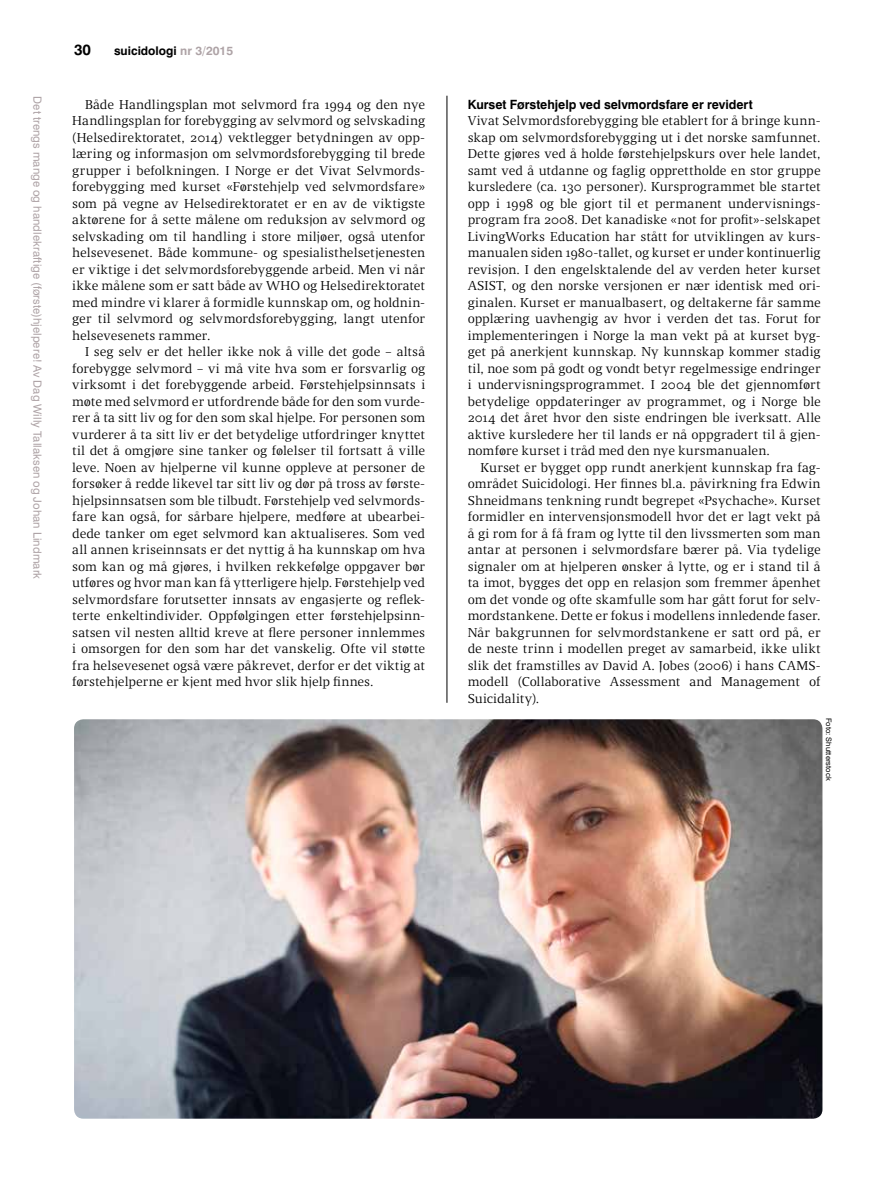
<style>
.page{position:relative;width:893px;height:1191px;background:#fff}
.page>*{position:absolute;margin:0;border:0;box-sizing:border-box;transform-origin:0 0}
.t1{font:700 15px "Swiss 721 BT";color:#000}
.t2{font:12.75px/16.5px "Quaestor";color:#000;text-align:justify}
.t3{font:700 12.75px "Swiss 721 BT";color:#000}
.t4{font:700 12px "Swiss 721 BT";color:#000}
.t5{font:11.25px "Swiss 721 BT";letter-spacing:.01em;color:#aea3a6}
.t6{font:7.5px "Swiss 721 BT";letter-spacing:.015em;color:#000}
.s1{color:#aea3a6}
</style>
<div class="page">
<hr style="left:447px;top:96px;width:1px;height:607px;background:#000">
<img style="left:74px;top:719px;width:748px;height:399px">
<p class="t5" style="left:44px;top:96px;width:484px;rotate:90deg">Det trengs mange og handlekraftige (første)hjelpere! Av Dag Willy Tallaksen og Johan Lindmark</p>
<p class="t1" style="left:74px;top:40px;width:19px">30</p>
<p class="t4" style="left:114px;top:43px;width:121px">suicidologi <span class="s1">nr 3/2015</span></p>
<p class="t2" style="left:72px;top:96px;width:354px;text-indent:13px">Både Handlingsplan mot selvmord fra 1994 og den nye Handlingsplan for forebygging av selvmord og selvskading (Helsedirektoratet, 2014) vektlegger betydningen av opp&shy;læring og informasjon om selvmordsforebygging til brede grupper i befolkningen. I Norge er det Vivat Selvmords&shy;forebygging med kurset «Førstehjelp ved selvmordsfare» som på vegne av Helsedirektoratet er en av de viktigste aktørene for å sette målene om reduksjon av selvmord og selvskading om til handling i store miljøer, også utenfor helsevesenet. Både kommune- og spesialisthelsetjenesten er viktige i det selvmordsforebyggende arbeid. Men vi når ikke målene som er satt både av WHO og Helsedirektoratet med mindre vi klarer å formidle kunnskap om, og holdnin&shy;ger til selvmord og selvmordsforebygging, langt utenfor helsevesenets rammer.</p>
<p class="t2" style="left:72px;top:343px;width:354px;text-indent:13px">I seg selv er det heller ikke nok å ville det gode – altså forebygge selvmord – vi må vite hva som er forsvarlig og virksomt i det forebyggende arbeid. Førstehjelpsinnsats i møte med selvmord er utfordrende både for den som vurde&shy;rer å ta sitt liv og for den som skal hjelpe. For personen som vurderer å ta sitt liv er det betydelige utfordringer knyttet til det å omgjøre sine tanker og følelser til fortsatt å ville leve. Noen av hjelperne vil kunne oppleve at personer de forsøker å redde likevel tar sitt liv og dør på tross av første&shy;hjelpsinnsatsen som ble tilbudt. Førstehjelp ved selvmords&shy;fare kan også, for sårbare hjelpere, medføre at ubearbei&shy;dede tanker om eget selvmord kan aktualiseres. Som ved all annen kriseinnsats er det nyttig å ha kunnskap om hva som kan og må gjøres, i hvilken rekkefølge oppgaver bør utføres og hvor man kan få ytterligere hjelp. Førstehjelp ved selvmordsfare forutsetter innsats av engasjerte og reflek&shy;terte enkeltindivider. Oppfølgingen etter førstehjelpsinn&shy;satsen vil nesten alltid kreve at flere personer innlemmes i omsorgen for den som har det vanskelig. Ofte vil støtte fra helsevesenet også være påkrevet, derfor er det viktig at førstehjelperne er kjent med hvor slik hjelp finnes.</p>
<p class="t3" style="left:468px;top:96px;width:286px">Kurset Førstehjelp ved selvmordsfare er revidert</p>
<p class="t2" style="left:468px;top:112px;width:354px">Vivat Selvmordsforebygging ble etablert for å bringe kunn&shy;skap om selvmordsforebygging ut i det norske samfunnet.<br>Dette gjøres ved å holde førstehjelpskurs over hele landet, samt ved å utdanne og faglig opprettholde en stor gruppe kursledere (ca. 130 personer). Kursprogrammet ble startet opp i 1998 og ble gjort til et permanent undervisnings&shy;program fra 2008. Det kanadiske «not for profit»-selskapet LivingWorks Education har stått for utviklingen av kurs&shy;manualen siden 1980-tallet, og kurset er under kontinuerlig revisjon. I den engelsktalende del av verden heter kurset ASIST, og den norske versjonen er nær identisk med ori&shy;ginalen. Kurset er manualbasert, og deltakerne får samme opplæring uavhengig av hvor i verden det tas. Forut for implementeringen i Norge la man vekt på at kurset byg&shy;get på anerkjent kunnskap. Ny kunnskap kommer stadig til, noe som på godt og vondt betyr regelmessige endringer i undervisningsprogrammet. I 2004 ble det gjennomført betydelige oppdateringer av programmet, og i Norge ble 2014 det året hvor den siste endringen ble iverksatt. Alle aktive kursledere her til lands er nå oppgradert til å gjen&shy;nomføre kurset i tråd med den nye kursmanualen.</p>
<p class="t2" style="left:468px;top:459px;width:354px;text-indent:13px">Kurset er bygget opp rundt anerkjent kunnskap fra fag&shy;området Suicidologi. Her finnes bl.a. påvirkning fra Edwin Shneidmans tenkning rundt begrepet «Psychache». Kurset formidler en intervensjonsmodell hvor det er lagt vekt på å gi rom for å få fram og lytte til den livssmerten som man antar at personen i selvmordsfare bærer på. Via tydelige signaler om at hjelperen ønsker å lytte, og er i stand til å ta imot, bygges det opp en relasjon som fremmer åpenhet om det vonde og ofte skamfulle som har gått forut for selv&shy;mordstankene. Dette er fokus i modellens innledende faser.<br>Når bakgrunnen for selvmordstankene er satt ord på, er de neste trinn i modellen preget av samarbeid, ikke ulikt slik det framstilles av David A. Jobes (2006) i hans CAMS&shy;modell (Collaborative Assessment and Management of Suicidality).</p>
<p class="t6" style="left:833px;top:718px;width:65px;rotate:90deg">Foto: Shutterstock</p>
</div>
